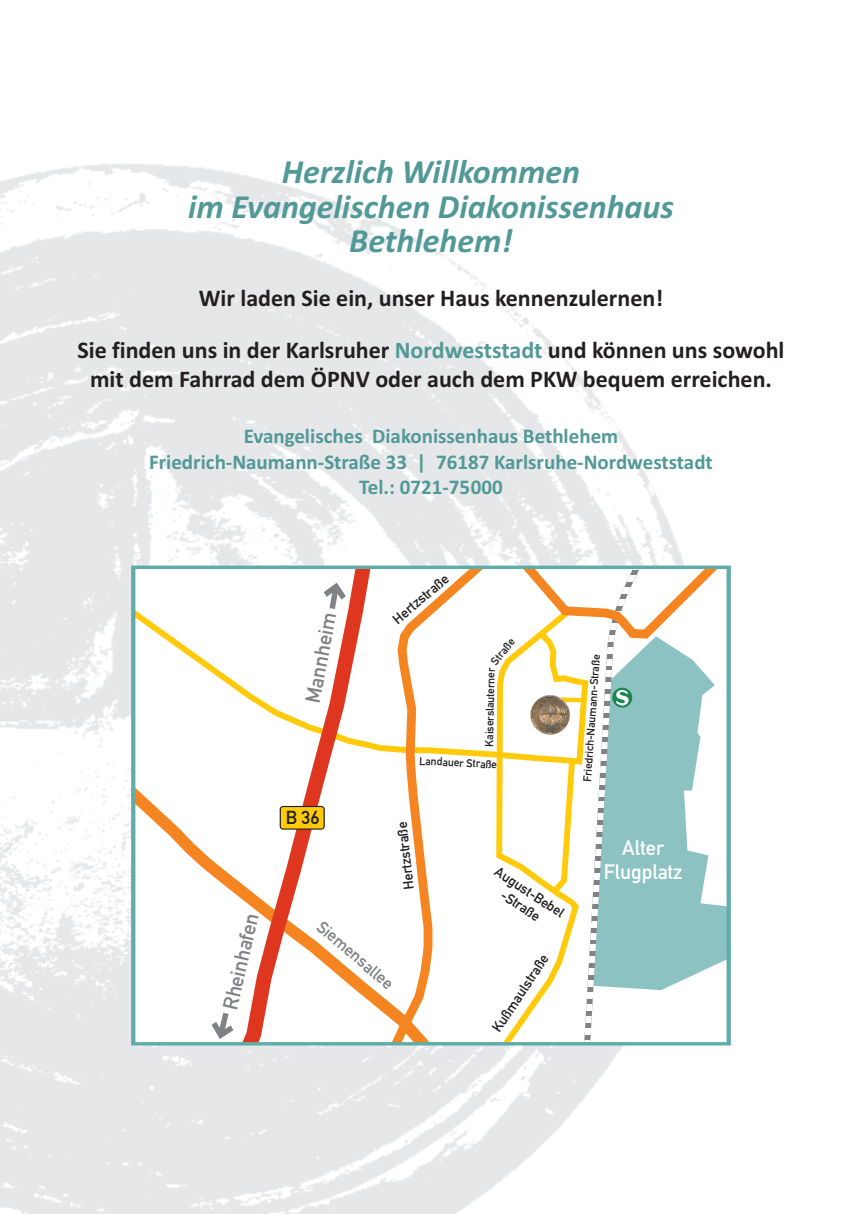
<style>
.page{position:relative;width:862px;height:1214px;background:#fff}
.page>*{position:absolute;margin:0;border:0;box-sizing:border-box;transform-origin:0 0}
.t1{font:italic 700 34px/34.8px "Calibri";color:#519997;text-align:center}
.t2{font:700 24px "Calibri";color:#231f20}
.t3{font:700 21px/25.6px "Calibri";color:#519997;text-align:center}
.t4{font:20.6px "DIN1451 Mittelschrift";color:#808285}
.t5{font:20.6px/24px "DIN1451 Mittelschrift";color:#fff;text-align:center}
.t6{font:18.6px "DIN1451 Mittelschrift";color:#231f20}
.t7{font:16.8px "DIN1451 Mittelschrift";color:#808285}
.t8{font:14px/16.4px "DIN1451 Mittelschrift";color:#231f20;text-align:center}
.t9{font:11.2px "DIN1451 Mittelschrift";color:#231f20}
.s1{color:#519997}
</style>
<div class="page">
<img style="left:0;top:164px;width:731px;height:1049px">
<svg style="left:136px;top:599px;width:75px;height:168px"></svg>
<svg style="left:391px;top:570px;width:334px;height:470px"></svg>
<svg style="left:136px;top:772px;width:361px;height:268px"></svg>
<svg style="left:211px;top:570px;width:180px;height:470px"></svg>
<div style="left:280px;top:805px;width:45px;height:24px;background:#feca0a;border:1px solid #231f20;border-radius:3px"></div>
<svg style="left:324px;top:582px;width:22px;height:27px"></svg>
<svg style="left:211px;top:1012px;width:22px;height:26px"></svg>
<svg style="left:547px;top:570px;width:101px;height:470px"></svg>
<div style="left:131px;top:565px;width:599px;height:480px;border:4px solid #5facab"></div>
<img style="left:530px;top:694px;width:40px;height:40px;border-radius:50%">
<h1 class="t1" style="left:188px;top:157px;width:487px">Herzlich Willkommen<br>im Evangelischen Diakonissenhaus<br>Bethlehem!</h1>
<p class="t2" style="left:199px;top:288px;width:466px">Wir laden Sie ein, unser Haus kennenzulernen!</p>
<p class="t2" style="left:77px;top:340px;width:708px">Sie finden uns in der Karlsruher <span class="s1">Nordweststadt</span> und können uns sowohl</p>
<p class="t2" style="left:90px;top:369px;width:683px">mit dem Fahrrad dem ÖPNV oder auch dem PKW bequem erreichen.</p>
<p class="t3" style="left:149px;top:425px;width:565px">Evangelisches Diakonissenhaus Bethlehem<br>Friedrich-Naumann-Straße 33 | 76187 Karlsruhe-Nordweststadt<br>Tel.: 0721-75000</p>
<p class="t4" style="left:300px;top:700px;width:93px;rotate:-79deg">Mannheim</p>
<p class="t8" style="left:389px;top:614px;width:70px;rotate:-40deg">Hertzstraße</p>
<p class="t9" style="left:488px;top:659px;width:32px;rotate:-51deg">Straße</p>
<p class="t9" style="left:483px;top:746px;width:80px;rotate:-89deg">Kaiserslauterner</p>
<p class="t9" style="left:420px;top:753px;width:79px;rotate:3deg">Landauer Straße</p>
<p class="t6" style="left:286px;top:806px;width:35px">B 36</p>
<p class="t8" style="left:401px;top:890px;width:70px;rotate:-96deg">Hertzstraße</p>
<p class="t4" style="left:218px;top:1006px;width:100px;rotate:-77deg">Rheinhafen</p>
<p class="t7" style="left:325px;top:916px;width:96px;rotate:40deg">Siemensallee</p>
<p class="t8" style="left:501px;top:862px;width:82px;rotate:34deg">August-Bebel -Straße</p>
<p class="t8" style="left:488px;top:1025px;width:92px;rotate:-56deg">Kußmaulstraße</p>
<p class="t9" style="left:581px;top:781px;width:129px;rotate:-86deg">Friedrich-Naumann-Straße</p>
<p class="t5" style="left:604px;top:835px;width:80px">Alter<br>Flugplatz</p>
</div>
